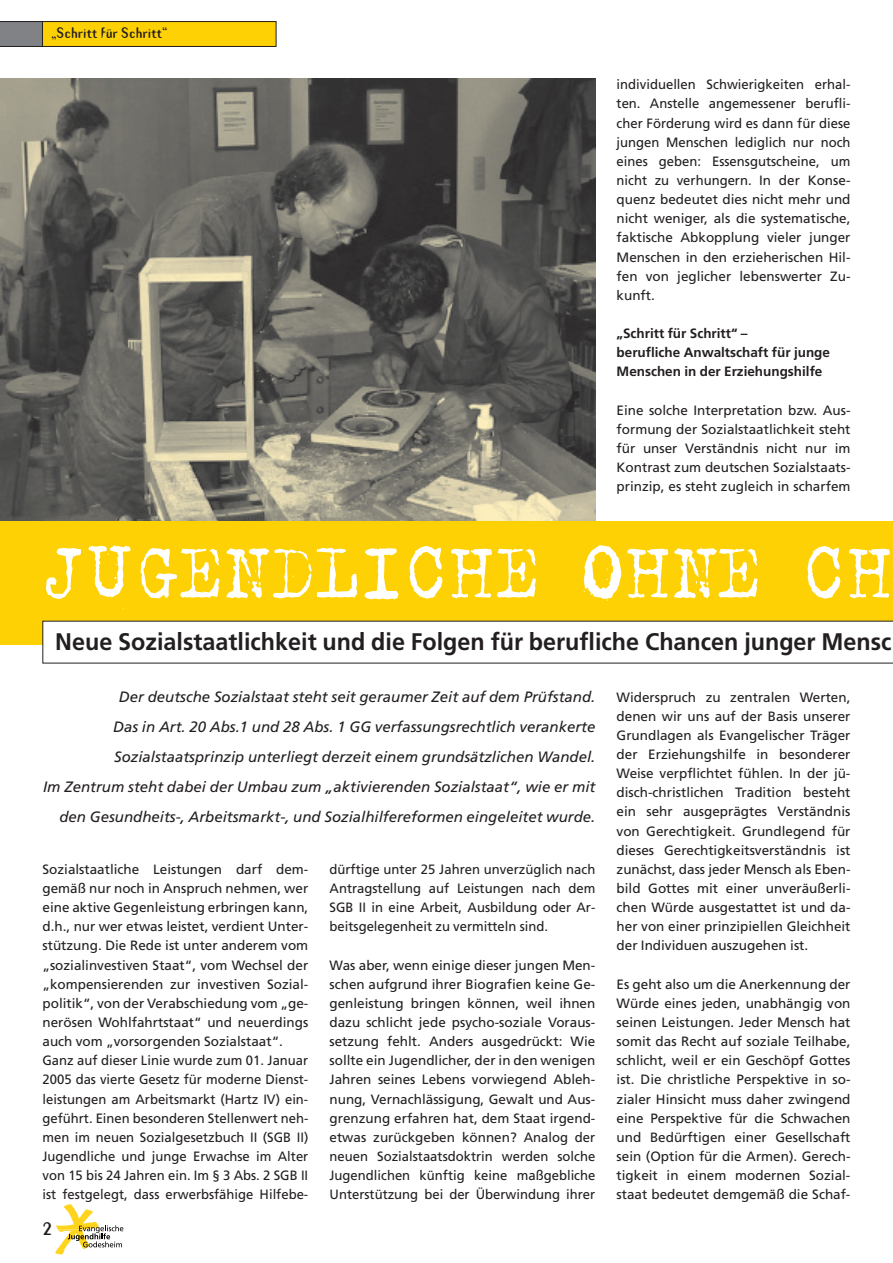
<style>
.page{position:relative;width:893px;height:1263px;background:#fff}
.page>*{position:absolute;margin:0;border:0;box-sizing:border-box;transform-origin:0 0}
.t1{font:87px "Trixie Text";color:#fff;scale:.95 1}
.t2{font:700 24px "Frutiger";color:#231f20}
.t3{font:700 18px "Template Gothic";color:#231f20}
.t4{font:italic 15px/30px "Frutiger";color:#231f20;text-align:right}
.t5{font:13.5px/19.2px "Frutiger";color:#231f20;text-align:justify}
.t6{font:700 13.5px/19.2px "Frutiger";color:#231f20}
.t7{font:700 13.5px "Template Gothic";color:#231f20}
</style>
<div class="page">
<img style="left:0;top:79px;width:595px;height:442px">
<div style="left:0;top:521px;width:893px;height:123px;background:#fed105"></div>
<div style="left:43px;top:621px;width:850px;height:42px;background:#fff"></div>
<svg style="left:55px;top:1204px;width:68px;height:51px"></svg>
<svg style="left:0;top:21px;width:276px;height:26px;background:#dab719"></svg>
<p class="t7" style="left:51px;top:26px;width:118px">„Schritt für Schritt“</p>
<p class="t5" style="left:617px;top:76px;width:235px">individuellen Schwierigkeiten erhal&shy;ten. Anstelle angemessener berufli&shy;cher Förderung wird es dann für diese jungen Menschen lediglich nur noch eines geben: Essensgutscheine, um nicht zu verhungern. In der Konse&shy;quenz bedeutet dies nicht mehr und nicht weniger, als die systematische, faktische Abkopplung vieler junger Menschen in den erzieherischen Hil&shy;fen von jeglicher lebenswerter Zu&shy;kunft.</p>
<p class="t6" style="left:617px;top:325px;width:215px">„Schritt für Schritt“ –<br>berufliche Anwaltschaft für junge<br>Menschen in der Erziehungshilfe</p>
<p class="t5" style="left:617px;top:401px;width:235px">Eine solche Interpretation bzw. Aus&shy;formung der Sozialstaatlichkeit steht für unser Verständnis nicht nur im Kontrast zum deutschen Sozialstaats&shy;prinzip, es steht zugleich in scharfem</p>
<h1 class="t1" style="left:43px;top:516px;width:896px">JUGENDLICHE OHNE CH</h1>
<h2 class="t2" style="left:55px;top:631px;width:838px">Neue Sozialstaatlichkeit und die Folgen für berufliche Chancen junger Mensc</h2>
<p class="t5" style="left:617px;top:688px;width:235px">Widerspruch zu zentralen Werten, denen wir uns auf der Basis unserer Grundlagen als Evangelischer Träger der Erziehungshilfe in besonderer Weise verpflichtet fühlen. In der jü&shy;disch-christlichen Tradition besteht ein sehr ausgeprägtes Verständnis von Gerechtigkeit. Grundlegend für dieses Gerechtigkeitsverständnis ist zunächst, dass jeder Mensch als Eben&shy;bild Gottes mit einer unveräußerli&shy;chen Würde ausgestattet ist und da&shy;her von einer prinzipiellen Gleichheit der Individuen auszugehen ist.</p>
<p class="t5" style="left:617px;top:975px;width:235px">Es geht also um die Anerkennung der Würde eines jeden, unabhängig von seinen Leistungen. Jeder Mensch hat somit das Recht auf soziale Teilhabe, schlicht, weil er ein Geschöpf Gottes ist. Die christliche Perspektive in so&shy;zialer Hinsicht muss daher zwingend eine Perspektive für die Schwachen und Bedürftigen einer Gesellschaft sein (Option für die Armen). Gerech&shy;tigkeit in einem modernen Sozial&shy;staat bedeutet demgemäß die Schaf-</p>
<p class="t4" style="left:43px;top:683px;width:554px">Der deutsche Sozialstaat steht seit geraumer Zeit auf dem Prüfstand.<br>Das in Art. 20 Abs.1 und 28 Abs. 1 GG verfassungsrechtlich verankerte Sozialstaatsprinzip unterliegt derzeit einem grundsätzlichen Wandel.<br>Im Zentrum steht dabei der Umbau zum „aktivierenden Sozialstaat“, wie er mit den Gesundheits-, Arbeitsmarkt-, und Sozialhilfereformen eingeleitet wurde.</p>
<p class="t5" style="left:43px;top:861px;width:267px;text-align:left">Sozialstaatliche Leistungen darf dem&shy;gemäß nur noch in Anspruch nehmen, wer eine aktive Gegenleistung erbringen kann, d.h., nur wer etwas leistet, verdient Unter&shy;stützung. Die Rede ist unter anderem vom „sozialinvestiven Staat“, vom Wechsel der „kompensierenden zur investiven Sozial&shy;politik“, von der Verabschiedung vom „ge&shy;nerösen Wohlfahrtstaat“ und neuerdings auch vom „vorsorgenden Sozialstaat“.<br>Ganz auf dieser Linie wurde zum 01. Januar 2005 das vierte Gesetz für moderne Dienst&shy;leistungen am Arbeitsmarkt (Hartz IV) ein&shy;geführt. Einen besonderen Stellenwert neh&shy;men im neuen Sozialgesetzbuch II (SGB II)<br>Jugendliche und junge Erwachse im Alter von 15 bis 24 Jahren ein. Im § 3 Abs. 2 SGB II ist festgelegt, dass erwerbsfähige Hilfebe-</p>
<p class="t5" style="left:330px;top:861px;width:267px">dürftige unter 25 Jahren unverzüglich nach Antragstellung auf Leistungen nach dem SGB II in eine Arbeit, Ausbildung oder Ar&shy;beitsgelegenheit zu vermitteln sind.</p>
<p class="t5" style="left:330px;top:956px;width:267px">Was aber, wenn einige dieser jungen Men&shy;schen aufgrund ihrer Biografien keine Ge&shy;genleistung bringen können, weil ihnen dazu schlicht jede psycho-soziale Voraus&shy;setzung fehlt. Anders ausgedrückt: Wie sollte ein Jugendlicher, der in den wenigen Jahren seines Lebens vorwiegend Ableh&shy;nung, Vernachlässigung, Gewalt und Aus&shy;grenzung erfahren hat, dem Staat irgend&shy;etwas zurückgeben können? Analog der neuen Sozialstaatsdoktrin werden solche Jugendlichen künftig keine maßgebliche Unterstützung bei der Überwindung ihrer</p>
<h3 class="t3" style="left:43px;top:1218px;width:11px">2</h3>
</div>
